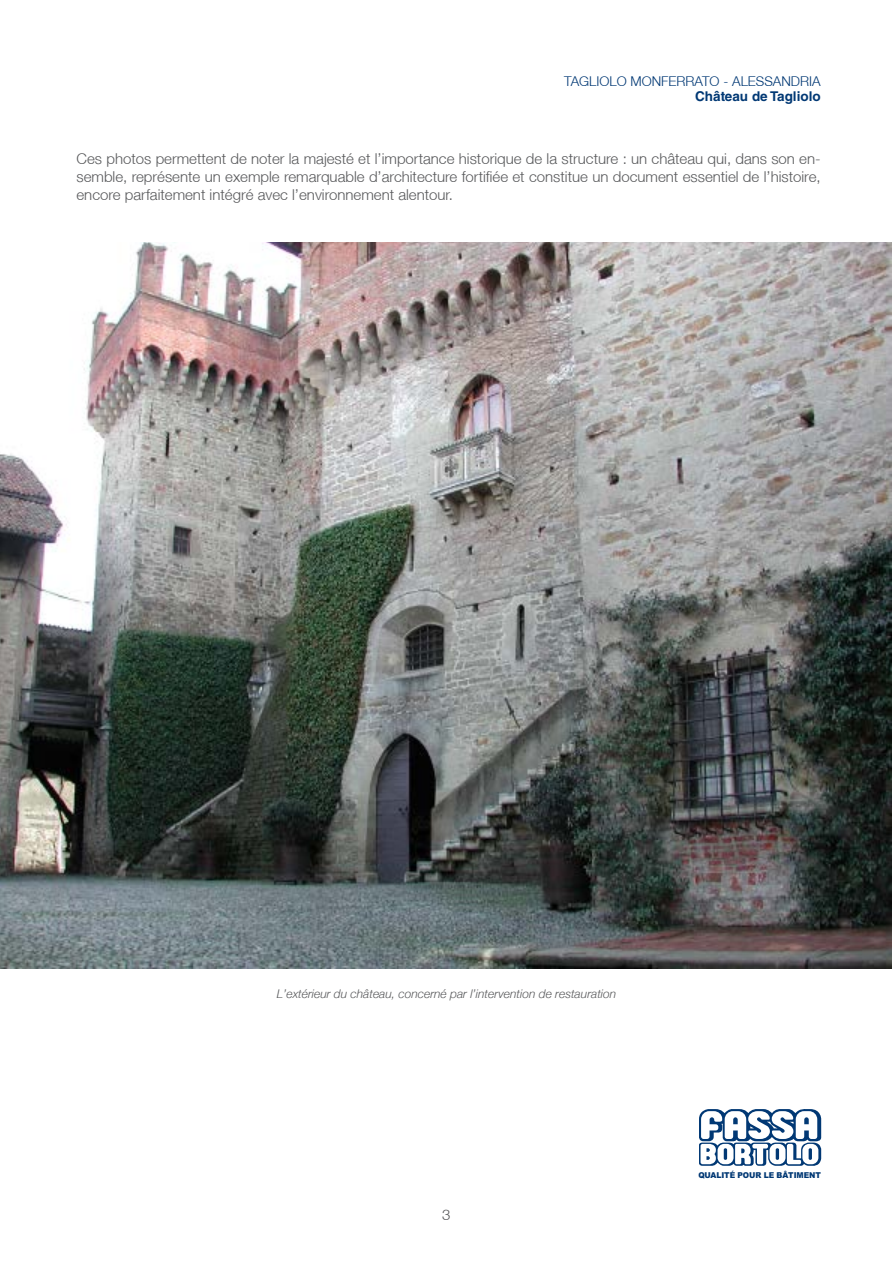
<style>
.page{position:relative;width:893px;height:1263px;background:#fff}
.page>*{position:absolute;margin:0;border:0;box-sizing:border-box;transform-origin:0 0}
.Testo_Normale{font:300 15px/18px "Helvetica Neue LT";color:#57585a;text-align:justify}
.t1{font:300 13.5px "Helvetica Neue LT";color:#013874}
.t2{font:700 13.5px "Helvetica LT Std";color:#013874}
.Didascalia{font:italic 300 12px "Helvetica Neue LT";color:#57585a}
.t3{font:900 8.1px "Arial";letter-spacing:-.01em;color:#013874;scale:.94 1}
</style>
<div class="page">
<svg style="left:699px;top:1109px;width:123px;height:57px"></svg>
<img style="left:0;top:242px;width:892px;height:727px">
<p class="t1" style="left:564px;top:73px;width:258px">TAGLIOLO MONFERRATO - ALESSANDRIA</p>
<p class="t2" style="left:695px;top:88px;width:127px">Château de Tagliolo</p>
<p class="Testo_Normale" style="left:77px;top:149px;width:746px">Ces photos permettent de noter la majesté et l’importance historique de la structure : un château qui, dans son en&shy;semble, représente un exemple remarquable d’architecture fortifiée et constitue un document essentiel de l’histoire, encore parfaitement intégré avec l’environnement alentour.</p>
<p class="Didascalia" style="left:277px;top:987px;width:341px">L’extérieur du château, concerné par l’intervention de restauration</p>
<p class="Testo_Normale" style="left:442px;top:1205px;width:10px">3</p>
<p class="t3" style="left:698px;top:1171px;width:132px">QUALITÉ POUR LE BÂTIMENT</p>
</div>
